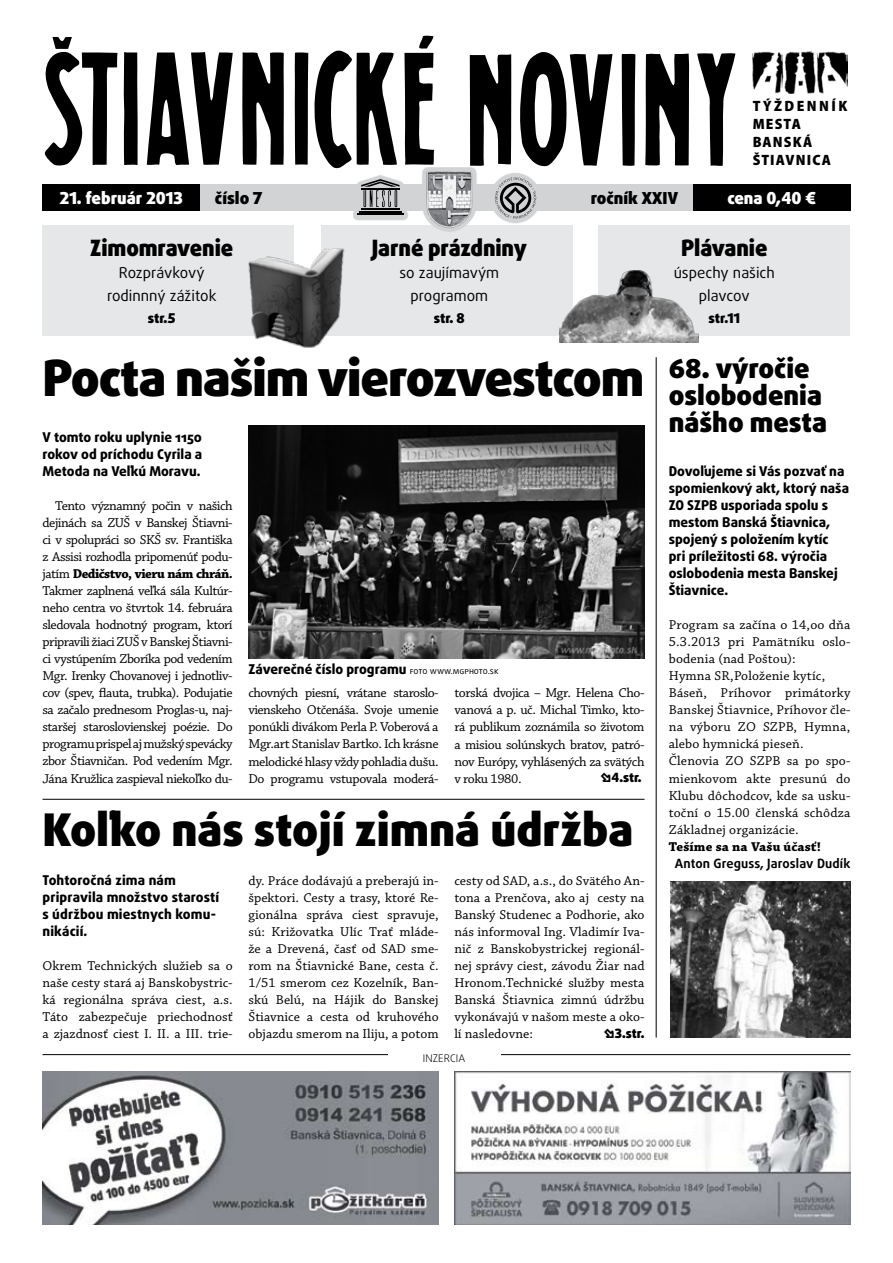
<style>
.page{position:relative;width:893px;height:1263px;background:#fff}
.page>*{position:absolute;margin:0;border:0;box-sizing:border-box;transform-origin:0 0}
.t1{font:900 49.8px "Daxline Pro";letter-spacing:-.02em;color:#000}
.t2{font:900 45px "Daxline Pro";color:#000}
.t3{font:900 27px/27px "Daxline Pro";color:#000}
.t4{font:900 22.5px "Daxline Pro";letter-spacing:-.005em;color:#000;scale:.96 1}
.t5{font:900 16.5px "Daxline Pro";color:#fff}
.t6{font:900 16.5px "Daxline Pro";color:#000}
.t7{font:15px/22.5px "Daxline Pro";color:#000;text-align:center}
.t8{font:900 semi-condensed 15px/18px "Myriad Pro";letter-spacing:.08em;color:#000}
.t9{font:13.5px/17px "Chaparral Pro Capt";color:#000;text-align:justify}
.t10{font:800 13.5px/17px "Daxline Pro";color:#000}
.t11{font:700 13.5px "Chaparral Pro";letter-spacing:-.035em;color:#000}
.t12{font:700 13.5px "Chaparral Pro";letter-spacing:.01em;color:#000}
.t13{font:900 13.5px "Daxline Pro";color:#000}
.t14{font:700 12.75px "Daxline Pro";letter-spacing:.01em;color:#000}
.t15{font:900 12.75px "Daxline Pro";color:#000}
.t16{font:300 10.5px "Daxline Pro";letter-spacing:.01em;color:#000}
.s1{font-family:"Chaparral Pro Capt";font-weight:400}
.s2{font-weight:400;font-size:9px}
</style>
<div class="page">
<div style="left:43px;top:225px;width:251px;height:111px;background:#e6e7e8"></div>
<div style="left:598px;top:225px;width:252px;height:111px;background:#e6e7e8"></div>
<div style="left:321px;top:225px;width:252px;height:111px;background:#e6e7e8"></div>
<hr style="left:43px;top:799px;width:601px;height:1px;background:#000">
<img style="left:752px;top:51px;width:95px;height:42px">
<svg style="left:622px;top:53px;width:13px;height:113px"></svg>
<svg style="left:645px;top:53px;width:44px;height:113px"></svg>
<svg style="left:697px;top:53px;width:38px;height:113px"></svg>
<svg style="left:470px;top:54px;width:41px;height:112px"></svg>
<svg style="left:520px;top:52px;width:92px;height:115px"></svg>
<svg style="left:124px;top:52px;width:14px;height:113px;background:#0c0c0c"></svg>
<svg style="left:242px;top:52px;width:42px;height:113px"></svg>
<svg style="left:404px;top:35px;width:30px;height:130px"></svg>
<svg style="left:147px;top:52px;width:86px;height:113px"></svg>
<svg style="left:295px;top:50px;width:102px;height:119px"></svg>
<svg style="left:44px;top:37px;width:73px;height:129px"></svg>
<div style="left:43px;top:185px;width:807px;height:26px;background:#d1d3d4"></div>
<svg style="left:353px;top:175px;width:69px;height:46px;fill:#d1d3d4"></svg>
<hr style="left:361px;top:208px;width:38px;height:2px;background:#000">
<hr style="left:359px;top:211px;width:43px;height:1px;background:#000">
<hr style="left:357px;top:214px;width:47px;height:1px;background:#000">
<svg style="left:361px;top:179px;width:38px;height:28px"></svg>
<div style="left:43px;top:185px;width:157px;height:26px;background:#000"></div>
<div style="left:693px;top:185px;width:157px;height:26px;background:#000"></div>
<svg style="left:422px;top:167px;width:68px;height:65px"></svg>
<img style="left:425px;top:170px;width:49px;height:58px">
<svg style="left:490px;top:173px;width:88px;height:51px;fill:#d4d6d7"></svg>
<svg style="left:495px;top:177px;width:41px;height:42px"></svg>
<hr style="left:656px;top:357px;width:1px;height:680px;background:#000">
<hr style="left:43px;top:1054px;width:807px;height:1px;background:#000">
<div style="left:388px;top:1047px;width:112px;height:14px;background:#fff"></div>
<img style="left:43px;top:1071px;width:396px;height:154px">
<img style="left:455px;top:1071px;width:395px;height:153px">
<img style="left:248px;top:425px;width:396px;height:233px">
<img style="left:248px;top:248px;width:97px;height:100px">
<img style="left:670px;top:882px;width:180px;height:155px">
<img style="left:559px;top:271px;width:139px;height:72px">
<p class="t8" style="left:753px;top:97px;width:96px">TÝŽDENNÍK<br>MESTA<br>BANSKÁ<br>ŠTIAVNICA</p>
<p class="t5" style="left:60px;top:187px;width:125px">21. február 2013</p>
<p class="t6" style="left:215px;top:187px;width:49px">číslo 7</p>
<p class="t6" style="left:591px;top:187px;width:89px">ročník XXiV</p>
<p class="t5" style="left:727px;top:187px;width:90px">cena 0,40 €</p>
<h3 class="t4" style="left:90px;top:232px;width:150px">Zimomravenie</h3>
<p class="t7" style="left:107px;top:262px;width:111px">Rozprávkový rodinnný zážitok</p>
<p class="t13" style="left:148px;top:309px;width:29px">str.5</p>
<h3 class="t4" style="left:372px;top:232px;width:163px">Jarné prázdniny</h3>
<p class="t7" style="left:399px;top:262px;width:101px">so zaujímavým programom</p>
<p class="t13" style="left:434px;top:309px;width:32px">str. 8</p>
<h1 class="t1" style="left:43px;top:345px;width:603px">Pocta našim vierozvestcom</h1>
<p class="t10" style="left:43px;top:429px;width:161px;text-align:justify">V tomto roku uplynie 1150 rokov od príchodu Cyrila a Metoda na Veľkú Moravu.</p>
<p class="t9" style="left:43px;top:498px;width:192px;text-indent:13px">Tento významný počin v našich dejinách sa ZUŠ v Banskej Štiavni&shy;ci v spolupráci so SKŠ sv. Františka z Assisi rozhodla pripomenúť podu-</p>
<p class="t11" style="left:43px;top:566px;width:192px"><span class="s1">jatím</span> Dedičstvo, vieru nám chráň.</p>
<p class="t9" style="left:43px;top:583px;width:192px">Takmer zaplnená veľká sála Kultúr&shy;neho centra vo štvrtok 14. februára sledovala hodnotný program, ktorí pripravili žiaci ZUŠ v Banskej Štiavni&shy;ci vystúpením Zboríka pod vedením Mgr. Irenky Chovanovej i jednotliv&shy;cov (spev, flauta, trubka). Podujatie sa začalo prednesom Proglas-u, naj&shy;staršej staroslovienskej poézie. Do programu prispel aj mužský spevácky zbor Štiavničan. Pod vedením Mgr.<br>Jána Kružlica zaspieval niekoľko du-</p>
<p class="t10" style="left:248px;top:661px;width:251px">Záverečné číslo programu <span class="s2">foto www.mgphoto.sk</span></p>
<p class="t9" style="left:248px;top:685px;width:192px">chovných piesní, vrátane staroslo&shy;vienskeho Otčenáša. Svoje umenie ponúkli divákom Perla P. Voberová a Mgr.art Stanislav Bartko. Ich krásne melodické hlasy vždy pohladia dušu.<br>Do programu vstupovala moderá-</p>
<p class="t9" style="left:454px;top:685px;width:192px">torská dvojica – Mgr. Helena Cho&shy;vanová a p. uč. Michal Timko, kto&shy;rá publikum zoznámila so životom a misiou solúnskych bratov, patró&shy;nov Európy, vyhlásených za svätých v roku 1980.</p>
<p class="t15" style="left:600px;top:769px;width:43px">•4.str.</p>
<h2 class="t2" style="left:43px;top:800px;width:592px">Koľko nás stojí zimná údržba</h2>
<p class="t10" style="left:43px;top:871px;width:178px">Tohtoročná zima nám pripravila množstvo starostí s údržbou miestnych komu&shy;nikácií.</p>
<p class="t9" style="left:43px;top:957px;width:192px">Okrem Technických služieb sa o naše cesty stará aj Banskobystric&shy;ká regionálna správa ciest, a.s.<br>Táto zabezpečuje priechodnosť a zjazdnosť ciest I. II. a III. trie-</p>
<p class="t9" style="left:248px;top:872px;width:192px">dy. Práce dodávajú a preberajú in&shy;špektori. Cesty a trasy, ktoré Re&shy;gionálna správa ciest spravuje, sú: Križovatka Ulíc Trať mláde&shy;že a Drevená, časť od SAD sme&shy;rom na Štiavnické Bane, cesta č.<br>1/51 smerom cez Kozelník, Ban&shy;skú Belú, na Hájik do Banskej Štiavnice a cesta od kruhového objazdu smerom na Iliju, a potom</p>
<p class="t9" style="left:454px;top:872px;width:192px">cesty od SAD, a.s., do Svätého An&shy;tona a Prenčova, ako aj cesty na Banský Studenec a Podhorie, ako nás informoval Ing. Vladimír Iva&shy;nič z Banskobystrickej regionál&shy;nej správy ciest, závodu Žiar nad Hronom.Technické služby mesta Banská Štiavnica zimnú údržbu vykonávajú v našom meste a oko&shy;lí nasledovne:</p>
<p class="t15" style="left:604px;top:1024px;width:42px">•3.str.</p>
<p class="t16" style="left:423px;top:1051px;width:44px">INZERCIA</p>
<h3 class="t4" style="left:681px;top:232px;width:92px">Plávanie</h3>
<p class="t7" style="left:674px;top:262px;width:103px">úspechy našich plavcov</p>
<p class="t13" style="left:709px;top:309px;width:33px">str.11</p>
<h3 class="t3" style="left:669px;top:355px;width:160px">68. výročie oslobodenia nášho mesta</h3>
<p class="t10" style="left:669px;top:463px;width:182px">Dovoľujeme si Vás pozvať na spomienkový akt, ktorý naša<br>ZO SZPB usporiada spolu s mestom Banská Štiavnica, spojený s položením kytíc<br>pri príležitosti 68. výročia oslobodenia mesta Banskej<br>Štiavnice.</p>
<p class="t9" style="left:669px;top:617px;width:183px;text-align:left">Program sa začína o 14,oo dňa<br>5.3.2013 pri Pamätníku oslo&shy;bodenia (nad Poštou):<br>Hymna SR,Položenie kytíc,<br>Báseň, Príhovor primátorky<br>Banskej Štiavnice, Príhovor čle&shy;na výboru ZO SZPB, Hymna, alebo hymnická pieseň.<br>Členovia ZO SZPB sa po spo&shy;mienkovom akte presunú do<br>Klubu dôchodcov, kde sa usku&shy;toční o 15.00 členská schôdza<br>Základnej organizácie.</p>
<p class="t12" style="left:669px;top:838px;width:154px">Tešíme sa na Vašu účasť!</p>
<p class="t14" style="left:675px;top:854px;width:177px">Anton Greguss, Jaroslav Dudík</p>
</div>
